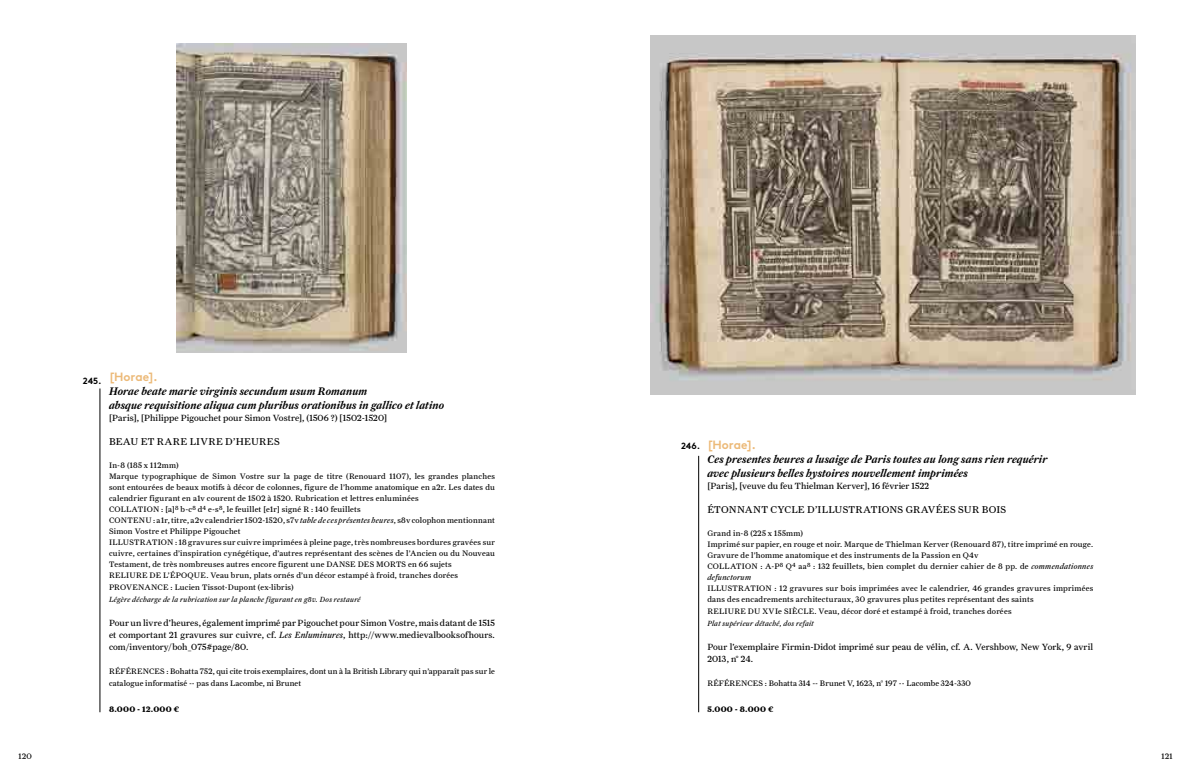
<style>
.page{position:relative;width:1191px;height:777px;background:#fff}
.page>*{position:absolute;margin:0;border:0;box-sizing:border-box;transform-origin:0 0}
.t1{font:700 12px "Brown Pro";color:#ecba79}
.t2{font:11px/14px "Farnham Text Semi Ital LF";letter-spacing:.005em;color:#000}
.t3{font:10px "Farnham Text Regular LF";letter-spacing:.03em;color:#000}
.t4{font:9px/12px "Farnham Text Regular LF";letter-spacing:.01em;color:#000}
.t5{font:700 9px "Brown Pro";color:#000}
.t6{font:8px/11px "Farnham Text Regular LF";letter-spacing:.03em;color:#000}
.t7{font:8px "Farnham Text Bold LF";letter-spacing:.03em;color:#000}
.t8{font:italic 8px "Farnham Text";letter-spacing:.03em;color:#000}
.t9{font:italic 7.5px "Farnham Text";letter-spacing:.03em;color:#000}
.s1{font-family:"Farnham Text";font-style:italic}
</style>
<div class="page">
<img style="left:651px;top:36px;width:484px;height:358px">
<img style="left:176px;top:43px;width:230px;height:309px">
<hr style="left:698px;top:456px;width:1px;height:256px;background:#000">
<hr style="left:100px;top:388px;width:1px;height:324px;background:#000">
<p class="t5" style="left:83px;top:373px;width:20px">245.</p>
<h1 class="t1" style="left:109px;top:367px;width:50px">[Horae].</h1>
<h2 class="t2" style="left:109px;top:384px;width:337px">Horae beate marie virginis secundum usum Romanum<br>absque requisitione aliqua cum pluribus orationibus in gallico et latino</h2>
<p class="t4" style="left:109px;top:412px;width:280px">[Paris], [Philippe Pigouchet pour Simon Vostre], (1506 ?) [1502-1520]</p>
<p class="t3" style="left:109px;top:436px;width:172px">BEAU ET RARE LIVRE D’HEURES</p>
<p class="t6" style="left:109px;top:460px;width:387px">In-8 (185 x 112mm)<br>Marque typographique de Simon Vostre sur la page de titre (Renouard 1107), les grandes planches sont entourées de beaux motifs à décor de colonnes, figure de l’homme anatomique en a2r. Les dates du calendrier figurant en a1v courent de 1502 à 1520. Rubrication et lettres enluminées<br>COLLATION : [a]<sup>8</sup> b-c<sup>8</sup> d<sup>4</sup> e-s<sup>8</sup>, le feuillet [e1r] signé R : 140 feuillets<br>CONTENU : a1r, titre, a2v calendrier 1502-1520, s7v <span class="s1">table de ces présentes heures</span>, s8v colophon mentionnant Simon Vostre et Philippe Pigouchet<br>ILLUSTRATION : 18 gravures sur cuivre imprimées à pleine page, très nombreuses bordures gravées sur cuivre, certaines d’inspiration cynégétique, d’autres représentant des scènes de l’Ancien ou du Nouveau Testament, de très nombreuses autres encore figurent une DANSE DES MORTS en 66 sujets<br>RELIURE DE L’ÉPOQUE. Veau brun, plats ornés d’un décor estampé à froid, tranches dorées</p>
<p class="t6" style="left:109px;top:582px;width:186px">PROVENANCE : Lucien Tissot-Dupont (ex-libris)</p>
<p class="t9" style="left:109px;top:595px;width:253px">Légère décharge de la rubrication sur la planche figurant en g8v. Dos restauré</p>
<p class="t4" style="left:109px;top:617px;width:387px;text-align:justify">Pour un livre d’heures, également imprimé par Pigouchet pour Simon Vostre, mais datant de 1515 et comportant 21 gravures sur cuivre, cf. <span class="s1">Les Enluminures</span>, http://www.medievalbooksofhours. com/inventory/boh_075#page/80.</p>
<p class="t6" style="left:109px;top:665px;width:387px;line-height:12px">RÉFÉRENCES : Bohatta 752, qui cite trois exemplaires, dont un à la British Library qui n’apparaît pas sur le catalogue informatisé -- pas dans Lacombe, ni Brunet</p>
<p class="t7" style="left:109px;top:704px;width:72px">8.000 - 12.000 €</p>
<h1 class="t1" style="left:707px;top:435px;width:50px">[Horae].</h1>
<h2 class="t2" style="left:707px;top:452px;width:341px">Ces presentes heures a lusaige de Paris toutes au long sans rien requérir avec plusieurs belles hystoires nouvellement imprimées</h2>
<p class="t4" style="left:707px;top:480px;width:223px">[Paris], [veuve du feu Thielman Kerver], 16 février 1522</p>
<p class="t3" style="left:707px;top:504px;width:300px">ÉTONNANT CYCLE D’ILLUSTRATIONS GRAVÉES SUR BOIS</p>
<p class="t6" style="left:707px;top:528px;width:387px">Grand in-8 (225 x 155mm)<br>Imprimé sur papier, en rouge et noir. Marque de Thielman Kerver (Renouard 87), titre imprimé en rouge.<br>Gravure de l’homme anatomique et des instruments de la Passion en Q4v<br>COLLATION : A-P<sup>8</sup> Q<sup>4</sup> aa<sup>8</sup> : 132 feuillets, bien complet du dernier cahier de 8 pp. de <span class="s1">commendationnes</span></p>
<p class="t8" style="left:707px;top:573px;width:45px">defunctorum</p>
<p class="t6" style="left:707px;top:583px;width:387px">ILLUSTRATION : 12 gravures sur bois imprimées avec le calendrier, 46 grandes gravures imprimées dans des encadrements architecturaux, 30 gravures plus petites représentant des saints</p>
<p class="t6" style="left:707px;top:606px;width:306px">RELIURE DU XVIe SIÈCLE. Veau, décor doré et estampé à froid, tranches dorées</p>
<p class="t9" style="left:707px;top:619px;width:108px">Plat supérieur détaché, dos refait</p>
<p class="t4" style="left:707px;top:641px;width:387px">Pour l’exemplaire Firmin-Didot imprimé sur peau de vélin, cf. A. Vershbow, New York, 9 avril<br>2013, n° 24.</p>
<p class="t6" style="left:707px;top:678px;width:265px">RÉFÉRENCES : Bohatta 314 -- Brunet V, 1623, n° 197 -- Lacombe 324-330</p>
<p class="t7" style="left:707px;top:704px;width:67px">5.000 - 8.000 €</p>
<p class="t5" style="left:681px;top:439px;width:21px">246.</p>
<p class="t6" style="left:18px;top:750px;width:15px">120</p>
<p class="t6" style="left:1161px;top:750px;width:13px">121</p>
</div>
